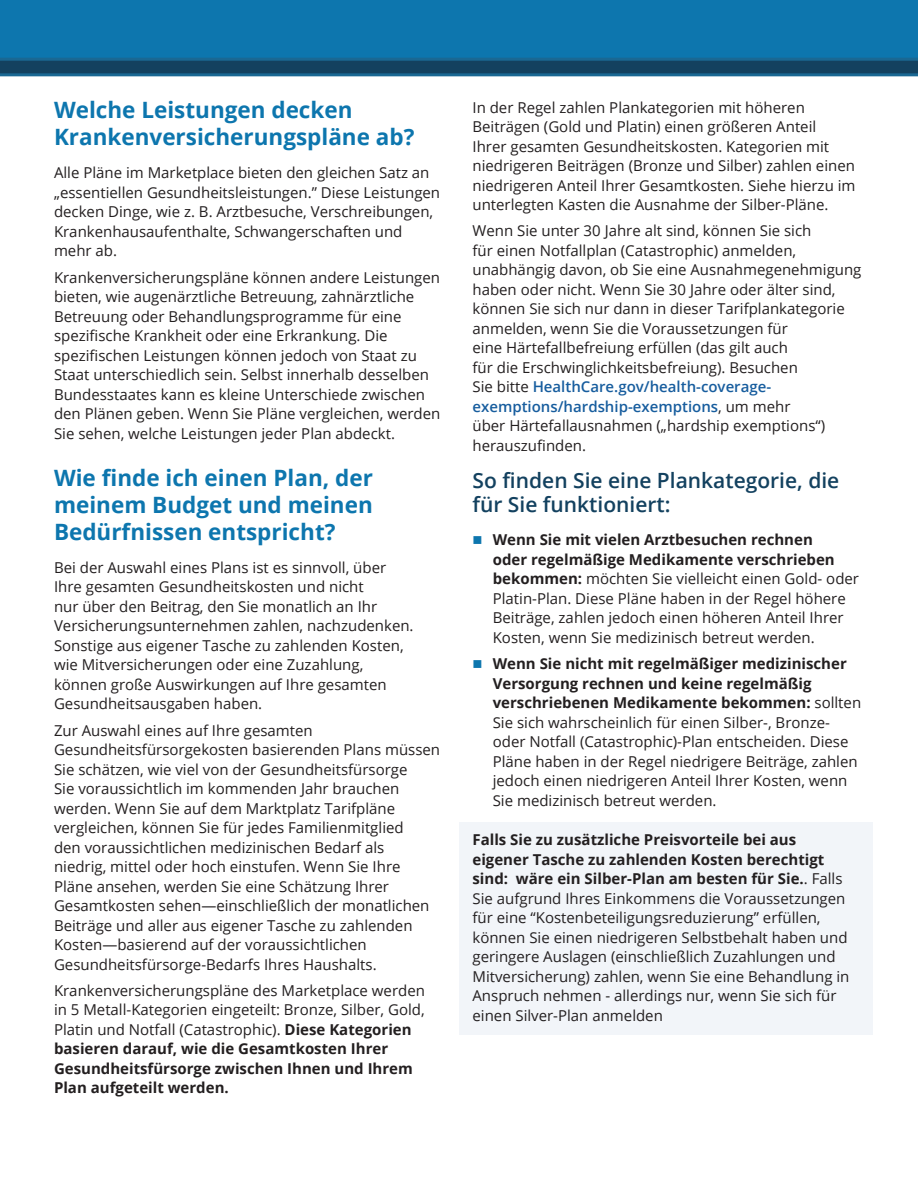
<style>
.page{position:relative;width:918px;height:1188px;background:#fff}
.page>*{position:absolute;margin:0;border:0;box-sizing:border-box;transform-origin:0 0}
.H2_-_NO_BOX{font:700 22.5px "Open Sans";color:#0d76ae}
.t1{font:600 21px/24px "Open Sans";color:#13415f}
.text_no_indent{font:15px/19.5px "Open Sans";color:#231f20}
.text_bullet{font:15px/19.5px "Open Sans";color:#231f20}
.text_no_indent-2{font:700 15px "Open Sans";color:#231f20}
.s1{font-weight:700}
.s2{font-weight:600;color:#175d9e}
.s3{color:#0d76ae}
</style>
<div class="page">
<div style="left:0;top:0;width:918px;height:70px;background:#0d76ae"></div>
<svg style="left:0;top:58px;width:918px;height:18px;background:#154c6e"></svg>
<div style="left:459px;top:822px;width:414px;height:213px;background:#f2f5f9"></div>
<h2 class="H2_-_NO_BOX" style="left:54px;top:94px;width:300px">Welche Leistungen decken</h2>
<h2 class="H2_-_NO_BOX" style="left:54px;top:121px;width:362px">Krankenversicherungspläne ab?</h2>
<p class="text_no_indent" style="left:54px;top:163px;width:377px">Alle Pläne im Marketplace bieten den gleichen Satz an</p>
<p class="text_no_indent" style="left:54px;top:182px;width:388px">„essentiellen Gesundheitsleistungen.” Diese Leistungen</p>
<p class="text_no_indent" style="left:54px;top:202px;width:381px">decken Dinge, wie z. B. Arztbesuche, Verschreibungen,</p>
<p class="text_no_indent" style="left:54px;top:221px;width:350px">Krankenhausaufenthalte, Schwangerschaften und</p>
<p class="text_no_indent" style="left:54px;top:241px;width:65px">mehr ab.</p>
<p class="text_no_indent" style="left:54px;top:267px;width:388px">Krankenversicherungspläne können andere Leistungen</p>
<p class="text_no_indent" style="left:54px;top:287px;width:362px">bieten, wie augenärztliche Betreuung, zahnärztliche</p>
<p class="text_no_indent" style="left:54px;top:306px;width:349px">Betreuung oder Behandlungsprogramme für eine</p>
<p class="text_no_indent" style="left:54px;top:326px;width:335px">spezifische Krankheit oder eine Erkrankung. Die</p>
<p class="text_no_indent" style="left:54px;top:345px;width:365px">spezifischen Leistungen können jedoch von Staat zu</p>
<p class="text_no_indent" style="left:54px;top:365px;width:377px">Staat unterschiedlich sein. Selbst innerhalb desselben</p>
<p class="text_no_indent" style="left:54px;top:384px;width:373px">Bundesstaates kann es kleine Unterschiede zwischen</p>
<p class="text_no_indent" style="left:54px;top:404px;width:388px">den Plänen geben. Wenn Sie Pläne vergleichen, werden</p>
<p class="text_no_indent" style="left:54px;top:423px;width:343px">Sie sehen, welche Leistungen jeder Plan abdeckt.</p>
<h2 class="H2_-_NO_BOX" style="left:54px;top:462px;width:320px">Wie finde ich einen Plan, der</h2>
<h2 class="H2_-_NO_BOX" style="left:54px;top:489px;width:320px">meinem Budget und meinen</h2>
<h2 class="H2_-_NO_BOX" style="left:54px;top:516px;width:283px">Bedürfnissen entspricht?</h2>
<p class="text_no_indent" style="left:54px;top:557px;width:334px">Bei der Auswahl eines Plans ist es sinnvoll, über</p>
<p class="text_no_indent" style="left:54px;top:577px;width:311px">Ihre gesamten Gesundheitskosten und nicht</p>
<p class="text_no_indent" style="left:54px;top:596px;width:325px">nur über den Beitrag, den Sie monatlich an Ihr</p>
<p class="text_no_indent" style="left:54px;top:616px;width:361px">Versicherungsunternehmen zahlen, nachzudenken.</p>
<p class="text_no_indent" style="left:54px;top:635px;width:351px">Sonstige aus eigener Tasche zu zahlenden Kosten,</p>
<p class="text_no_indent" style="left:54px;top:655px;width:311px">wie Mitversicherungen oder eine Zuzahlung,</p>
<p class="text_no_indent" style="left:54px;top:674px;width:334px">können große Auswirkungen auf Ihre gesamten</p>
<p class="text_no_indent" style="left:54px;top:694px;width:210px">Gesundheitsausgaben haben.</p>
<p class="text_no_indent" style="left:54px;top:720px;width:260px">Zur Auswahl eines auf Ihre gesamten</p>
<p class="text_no_indent" style="left:54px;top:740px;width:388px">Gesundheitsfürsorgekosten basierenden Plans müssen</p>
<p class="text_no_indent" style="left:54px;top:759px;width:355px">Sie schätzen, wie viel von der Gesundheitsfürsorge</p>
<p class="text_no_indent" style="left:54px;top:779px;width:347px">Sie voraussichtlich im kommenden Jahr brauchen</p>
<p class="text_no_indent" style="left:54px;top:798px;width:343px">werden. Wenn Sie auf dem Marktplatz Tarifpläne</p>
<p class="text_no_indent" style="left:54px;top:818px;width:351px">vergleichen, können Sie für jedes Familienmitglied</p>
<p class="text_no_indent" style="left:54px;top:837px;width:332px">den voraussichtlichen medizinischen Bedarf als</p>
<p class="text_no_indent" style="left:54px;top:857px;width:348px">niedrig, mittel oder hoch einstufen. Wenn Sie Ihre</p>
<p class="text_no_indent" style="left:54px;top:876px;width:337px">Pläne ansehen, werden Sie eine Schätzung Ihrer</p>
<p class="text_no_indent" style="left:54px;top:896px;width:377px">Gesamtkosten sehen—einschließlich der monatlichen</p>
<p class="text_no_indent" style="left:54px;top:915px;width:360px">Beiträge und aller aus eigener Tasche zu zahlenden</p>
<p class="text_no_indent" style="left:54px;top:935px;width:314px">Kosten—basierend auf der voraussichtlichen</p>
<p class="text_no_indent" style="left:54px;top:954px;width:324px">Gesundheitsfürsorge-Bedarfs Ihres Haushalts.</p>
<p class="text_no_indent" style="left:54px;top:980px;width:372px">Krankenversicherungspläne des Marketplace werden</p>
<p class="text_no_indent" style="left:54px;top:1000px;width:372px">in 5 Metall-Kategorien eingeteilt: Bronze, Silber, Gold,</p>
<p class="text_no_indent" style="left:54px;top:1019px;width:359px">Platin und Notfall (Catastrophic). <span class="s1">Diese Kategorien</span></p>
<p class="text_no_indent-2" style="left:54px;top:1038px;width:336px">basieren darauf, wie die Gesamtkosten Ihrer</p>
<p class="text_no_indent-2" style="left:54px;top:1058px;width:360px">Gesundheitsfürsorge zwischen Ihnen und Ihrem</p>
<p class="text_no_indent-2" style="left:54px;top:1077px;width:176px">Plan aufgeteilt werden.</p>
<p class="text_no_indent" style="left:472px;top:97px;width:385px">In der Regel zahlen Plankategorien mit höheren Beiträgen (Gold und Platin) einen größeren Anteil<br>Ihrer gesamten Gesundheitskosten. Kategorien mit niedrigeren Beiträgen (Bronze und Silber) zahlen einen niedrigeren Anteil Ihrer Gesamtkosten. Siehe hierzu im unterlegten Kasten die Ausnahme der Silber-Pläne.</p>
<p class="text_no_indent" style="left:472px;top:221px;width:391px">Wenn Sie unter 30 Jahre alt sind, können Sie sich<br>für einen Notfallplan (Catastrophic) anmelden, unabhängig davon, ob Sie eine Ausnahmegenehmigung haben oder nicht. Wenn Sie 30 Jahre oder älter sind, können Sie sich nur dann in dieser Tarifplankategorie anmelden, wenn Sie die Voraussetzungen für<br>eine Härtefallbefreiung erfüllen (das gilt auch<br>für die Erschwinglichkeitsbefreiung). Besuchen<br>Sie bitte <span class="s2">HealthCare.gov/health-coverage&shy;exemptions/hardship-exemptions</span>, um mehr<br>über Härtefallausnahmen („hardship exemptions“) herauszufinden.</p>
<h3 class="t1" style="left:472px;top:468px;width:368px">So finden Sie eine Plankategorie, die für Sie funktioniert:</h3>
<p class="text_bullet" style="left:493px;top:530px;width:368px;text-indent:-20px"><span class="s3">■</span> <span class="s1">Wenn Sie mit vielen Arztbesuchen rechnen<br>oder regelmäßige Medikamente verschrieben bekommen:</span> möchten Sie vielleicht einen Gold- oder Platin-Plan. Diese Pläne haben in der Regel höhere Beiträge, zahlen jedoch einen höheren Anteil Ihrer Kosten, wenn Sie medizinisch betreut werden.</p>
<p class="text_bullet" style="left:493px;top:654px;width:370px;text-indent:-20px"><span class="s3">■</span> <span class="s1">Wenn Sie nicht mit regelmäßiger medizinischer Versorgung rechnen und keine regelmäßig verschriebenen Medikamente bekommen:</span> sollten Sie sich wahrscheinlich für einen Silber-, Bronze&shy;oder Notfall (Catastrophic)-Plan entscheiden. Diese Pläne haben in der Regel niedrigere Beiträge, zahlen jedoch einen niedrigeren Anteil Ihrer Kosten, wenn Sie medizinisch betreut werden.</p>
<p class="text_no_indent" style="left:472px;top:830px;width:378px"><span class="s1">Falls Sie zu zusätzliche Preisvorteile bei aus eigener Tasche zu zahlenden Kosten berechtigt sind: wäre ein Silber-Plan am besten für Sie.</span>. Falls Sie aufgrund Ihres Einkommens die Voraussetzungen für eine “Kostenbeteiligungsreduzierung” erfüllen, können Sie einen niedrigeren Selbstbehalt haben und geringere Auslagen (einschließlich Zuzahlungen und Mitversicherung) zahlen, wenn Sie eine Behandlung in Anspruch nehmen - allerdings nur, wenn Sie sich für einen Silver-Plan anmelden</p>
</div>
